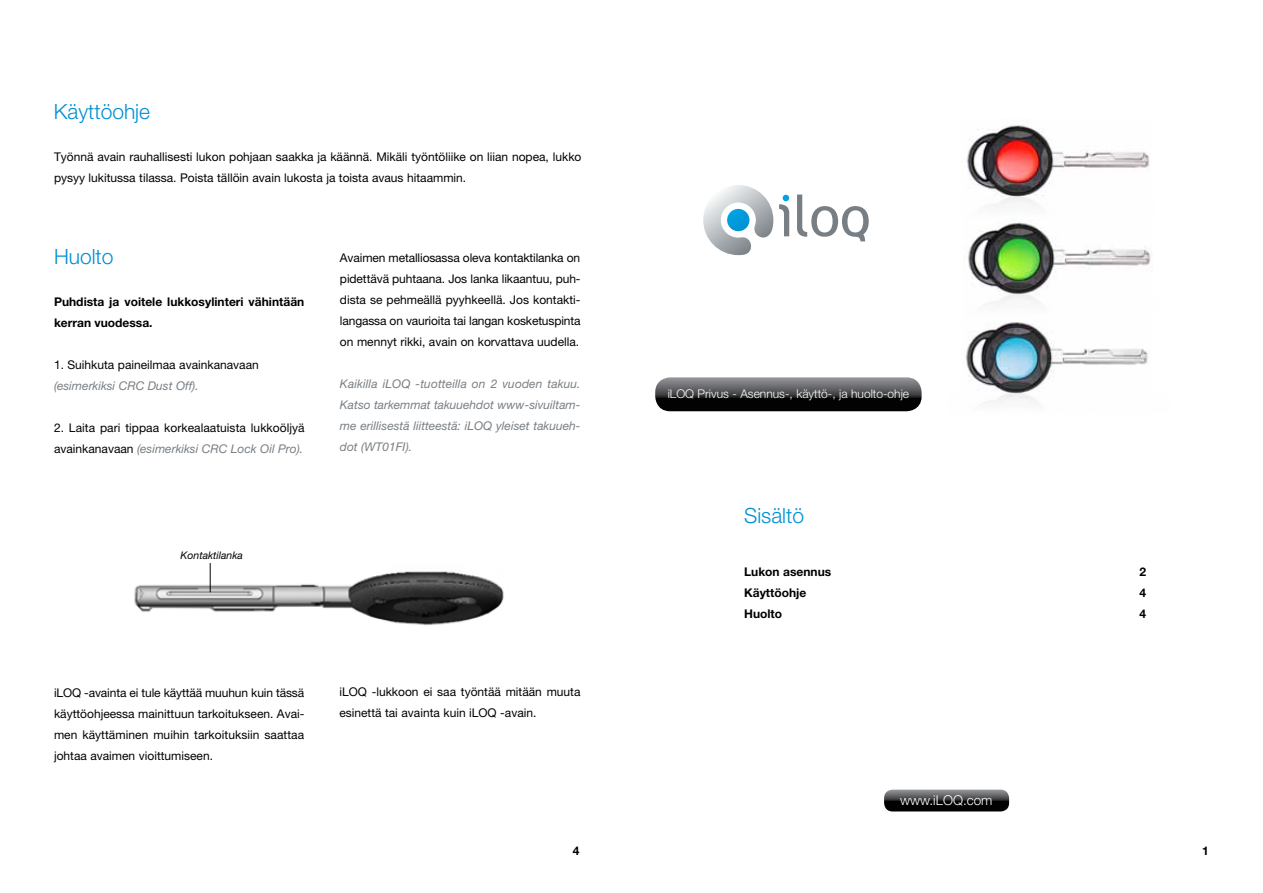
<style>
.page{position:relative;width:1263px;height:893px;background:#fff}
.page>*{position:absolute;margin:0;border:0;box-sizing:border-box;transform-origin:0 0}
.t1{font:300 21px "Helvetica Neue LT Pro";color:#0090d2}
.t2{font:300 13.5px "Helvetica Neue LT Pro";color:#fff}
.t3{font:12px/21px "Helvetica Neue LT Pro";color:#000}
.t4{font:italic 12px/21px "Helvetica Neue LT Pro";color:#787f84;text-align:justify}
.t5{font:700 12px/21px "Helvetica Neue LT Pro";color:#000}
.t6{font:300 12px "Helvetica Neue LT Pro";color:#fff}
.t7{font:italic 10.5px "Helvetica Neue LT Pro";color:#000}
.s1{font-style:italic;color:#787f84}
</style>
<div class="page">
<svg style="left:655px;top:377px;width:267px;height:34px;background:#434344"></svg>
<svg style="left:884px;top:790px;width:125px;height:21px;background:#363738"></svg>
<img style="left:134px;top:563px;width:370px;height:62px">
<svg style="left:703px;top:185px;width:70px;height:70px"></svg>
<div style="left:727px;top:209px;width:22px;height:22px;background:#009ada;border-radius:11px"></div>
<svg style="left:779px;top:195px;width:10px;height:41px"></svg>
<svg style="left:797px;top:195px;width:72px;height:46px"></svg>
<svg style="left:210px;top:563px;width:1px;height:29px"></svg>
<img style="left:966px;top:125px;width:184px;height:71px">
<img style="left:986px;top:196px;width:51px;height:11px">
<img style="left:968px;top:222px;width:185px;height:72px">
<img style="left:966px;top:322px;width:184px;height:71px">
<h1 class="t1" style="left:54px;top:99px;width:98px">Käyttöohje</h1>
<p class="t3" style="left:54px;top:146px;width:529px">Työnnä avain rauhallisesti lukon pohjaan saakka ja käännä. Mikäli työntöliike on liian nopea, lukko pysyy lukitussa tilassa. Poista tällöin avain lukosta ja toista avaus hitaammin.</p>
<h1 class="t1" style="left:54px;top:243px;width:61px">Huolto</h1>
<p class="t5" style="left:54px;top:291px;width:252px">Puhdista ja voitele lukkosylinteri vähintään kerran vuodessa.</p>
<p class="t3" style="left:54px;top:354px;width:206px">1. Suihkuta paineilmaa avainkanavaan</p>
<p class="t4" style="left:54px;top:375px;width:146px">(esimerkiksi CRC Dust Off).</p>
<p class="t3" style="left:54px;top:417px;width:252px">2. Laita pari tippaa korkealaatuista lukkoöljyä avainkanavaan <span class="s1">(esimerkiksi CRC Lock Oil Pro).</span></p>
<p class="t3" style="left:340px;top:247px;width:242px;text-align:justify">Avaimen metalliosassa oleva kontaktilanka on pidettävä puhtaana. Jos lanka likaantuu, puh&shy;dista se pehmeällä pyyhkeellä. Jos kontakti&shy;langassa on vaurioita tai langan kosketuspinta on mennyt rikki, avain on korvattava uudella.</p>
<p class="t4" style="left:340px;top:373px;width:242px">Kaikilla iLOQ -tuotteilla on 2 vuoden takuu.<br>Katso tarkemmat takuuehdot www-sivuiltam&shy;me erillisestä liitteestä: iLOQ yleiset takuueh&shy;dot (WT01FI).</p>
<p class="t7" style="left:181px;top:549px;width:64px">Kontaktilanka</p>
<p class="t3" style="left:54px;top:682px;width:252px;text-align:justify">iLOQ -avainta ei tule käyttää muuhun kuin tässä käyttöohjeessa mainittuun tarkoitukseen. Avai&shy;men käyttäminen muihin tarkoituksiin saattaa johtaa avaimen vioittumiseen.</p>
<p class="t3" style="left:339px;top:681px;width:243px">iLOQ -lukkoon ei saa työntää mitään muuta esinettä tai avainta kuin iLOQ -avain.</p>
<p class="t6" style="left:668px;top:386px;width:243px">iLOQ Privus - Asennus-, käyttö-, ja huolto-ohje</p>
<h1 class="t1" style="left:744px;top:502px;width:61px">Sisältö</h1>
<p class="t5" style="left:744px;top:560px;width:89px">Lukon asennus</p>
<p class="t5" style="left:1139px;top:560px;width:8px">2</p>
<p class="t5" style="left:744px;top:581px;width:64px">Käyttöohje</p>
<p class="t5" style="left:1139px;top:581px;width:8px">4</p>
<p class="t5" style="left:744px;top:602px;width:39px">Huolto</p>
<p class="t5" style="left:1139px;top:602px;width:8px">4</p>
<p class="t2" style="left:900px;top:792px;width:46px">www.iloq</p>
<p class="t2" style="left:963px;top:792px;width:31px">.com</p>
<p class="t5" style="left:573px;top:840px;width:8px">4</p>
<p class="t5" style="left:1202px;top:840px;width:8px">1</p>
</div>
